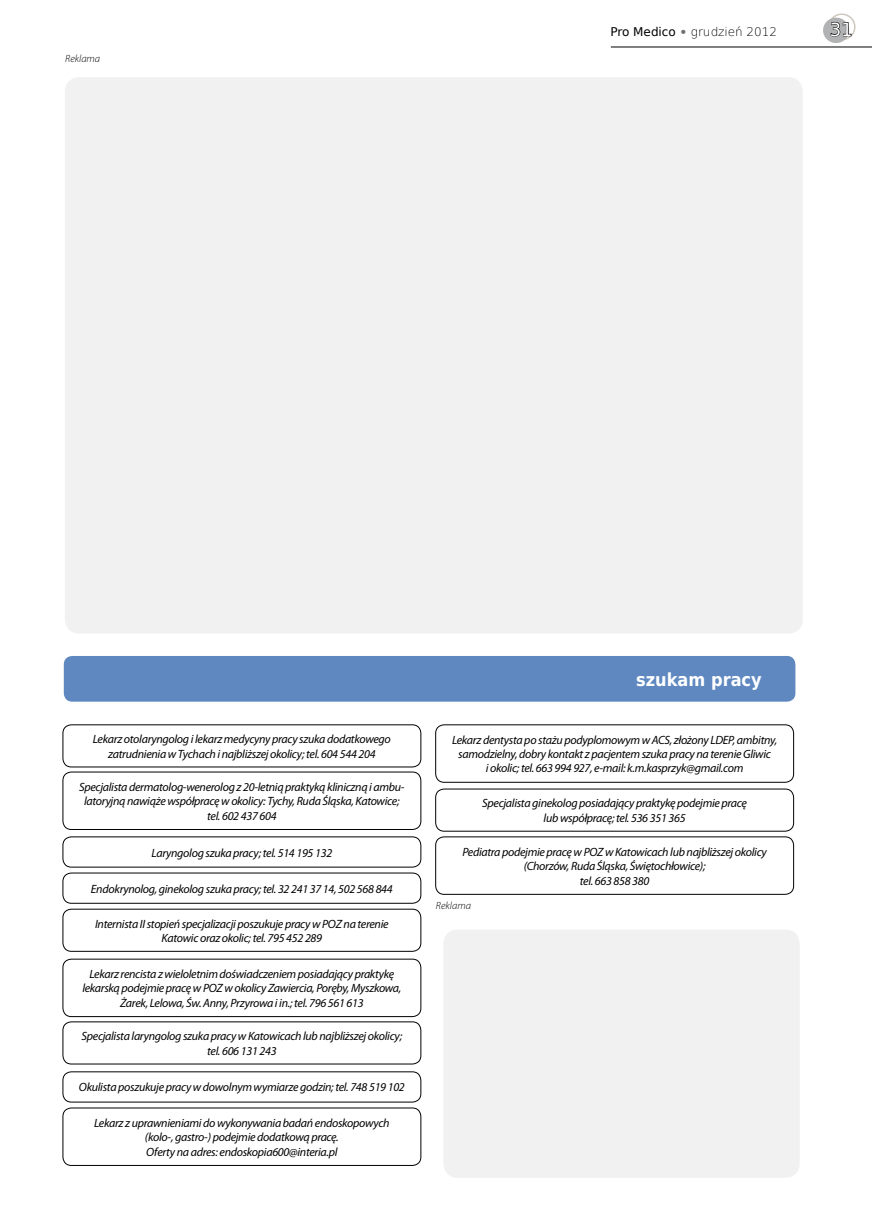
<style>
.page{position:relative;width:872px;height:1229px;background:#fff}
.page>*{position:absolute;margin:0;border:0;box-sizing:border-box;transform-origin:0 0}
.t1{font:700 18px "DejaVu Sans Condensed";color:#fff}
.t2{font:18px "DejaVu Sans";color:#fff}
.t3{font:italic 12px/14.4px "Myriad Pro";letter-spacing:-.025em;color:#000;text-align:center}
.t4{font:200 12px "DejaVu Sans";color:#000}
.t5{font:italic 300 10.5px "Myriad Pro";color:#000}
.s1{font-weight:400}
.s2{font-family:"Ottawa";font-weight:400;color:#6e6e6e}
</style>
<div class="page">
<div style="left:828px;top:13px;width:27px;height:27px;border:2px solid #cfc8bf;border-radius:50%"></div>
<div style="left:823px;top:18px;width:26px;height:25px;background:#b1b2b3;border-radius:50%"></div>
<hr style="left:611px;top:47px;width:261px;height:1px;background:#000">
<svg style="left:830px;top:22px;width:21px;height:15px"></svg>
<div style="left:64px;top:656px;width:731px;height:46px;background:#5f88c1;border-radius:9px"></div>
<div style="left:63px;top:1022px;width:358px;height:42px;border:1px solid #000;border-radius:9px"></div>
<div style="left:63px;top:909px;width:358px;height:42px;border:1px solid #000;border-radius:9px"></div>
<div style="left:63px;top:725px;width:358px;height:42px;border:1px solid #000;border-radius:9px"></div>
<div style="left:435px;top:789px;width:358px;height:42px;border:1px solid #000;border-radius:9px"></div>
<div style="left:63px;top:1071px;width:358px;height:31px;border:1px solid #000;border-radius:9px"></div>
<div style="left:63px;top:873px;width:358px;height:30px;border:1px solid #000;border-radius:9px"></div>
<div style="left:63px;top:837px;width:358px;height:30px;border:1px solid #000;border-radius:9px"></div>
<div style="left:63px;top:1108px;width:358px;height:57px;border:1px solid #000;border-radius:9px"></div>
<div style="left:435px;top:837px;width:358px;height:57px;border:1px solid #000;border-radius:9px"></div>
<div style="left:435px;top:725px;width:358px;height:57px;border:1px solid #000;border-radius:9px"></div>
<div style="left:63px;top:959px;width:358px;height:58px;border:1px solid #000;border-radius:9px"></div>
<div style="left:63px;top:772px;width:358px;height:58px;border:1px solid #000;border-radius:9px"></div>
<div style="left:65px;top:77px;width:738px;height:557px;background:#f1f1f1;border-radius:14px"></div>
<div style="left:443px;top:929px;width:356px;height:249px;background:#f1f1f1;border-radius:14px"></div>
<p class="t5" style="left:65px;top:52px;width:37px">Reklama</p>
<p class="t4" style="left:610px;top:22px;width:168px"><span class="s1">Pro Medico</span> <span class="s2">•</span> grudzień 2012</p>
<h1 class="t2" style="left:829px;top:15px;width:24px">31</h1>
<p class="t3" style="left:93px;top:732px;width:299px">Lekarz otolaryngolog i lekarz medycyny pracy szuka dodatkowego zatrudnienia w Tychach i najbliższej okolicy; tel. 604 544 204</p>
<p class="t3" style="left:79px;top:779px;width:327px">Specjalista dermatolog-wenerolog z 20-letnią praktyką kliniczną i ambu&shy;latoryjną nawiąże współpracę w okolicy: Tychy, Ruda Śląska, Katowice; tel. 602 437 604</p>
<p class="t3" style="left:151px;top:845px;width:182px">Laryngolog szuka pracy; tel. 514 195 132</p>
<p class="t3" style="left:91px;top:881px;width:303px">Endokrynolog, ginekolog szuka pracy; tel. 32 241 37 14, 502 568 844</p>
<p class="t3" style="left:95px;top:916px;width:295px">Internista II stopień specjalizacji poszukuje pracy w POZ na terenie<br>Katowic oraz okolic; tel. 795 452 289</p>
<p class="t3" style="left:82px;top:966px;width:320px">Lekarz rencista z wieloletnim doświadczeniem posiadający praktykę lekarską podejmie pracę w POZ w okolicy Zawiercia, Poręby, Myszkowa,<br>Żarek, Lelowa, Św. Anny, Przyrowa i in.; tel. 796 561 613</p>
<p class="t3" style="left:82px;top:1029px;width:322px">Specjalista laryngolog szuka pracy w Katowicach lub najbliższej okolicy; tel. 606 131 243</p>
<p class="t3" style="left:79px;top:1080px;width:327px">Okulista poszukuje pracy w dowolnym wymiarze godzin; tel. 748 519 102</p>
<p class="t3" style="left:94px;top:1115px;width:297px">Lekarz z uprawnieniami do wykonywania badań endoskopowych (kolo-, gastro-) podejmie dodatkową pracę.<br>Oferty na adres: endoskopia600@interia.pl</p>
<h1 class="t1" style="left:636px;top:664px;width:127px">szukam pracy</h1>
<p class="t3" style="left:452px;top:732px;width:327px">Lekarz dentysta po stażu podyplomowym w ACS, złożony LDEP, ambitny, samodzielny, dobry kontakt z pacjentem szuka pracy na terenie Gliwic<br>i okolic; tel. 663 994 927, e-mail: k.m.kasprzyk@gmail.com</p>
<p class="t3" style="left:482px;top:796px;width:266px">Specjalista ginekolog posiadający praktykę podejmie pracę lub współpracę; tel. 536 351 365</p>
<p class="t3" style="left:462px;top:844px;width:306px">Pediatra podejmie pracę w POZ w Katowicach lub najbliższej okolicy (Chorzów, Ruda Śląska, Świętochłowice);<br>tel. 663 858 380</p>
<p class="t5" style="left:436px;top:899px;width:37px">Reklama</p>
</div>
